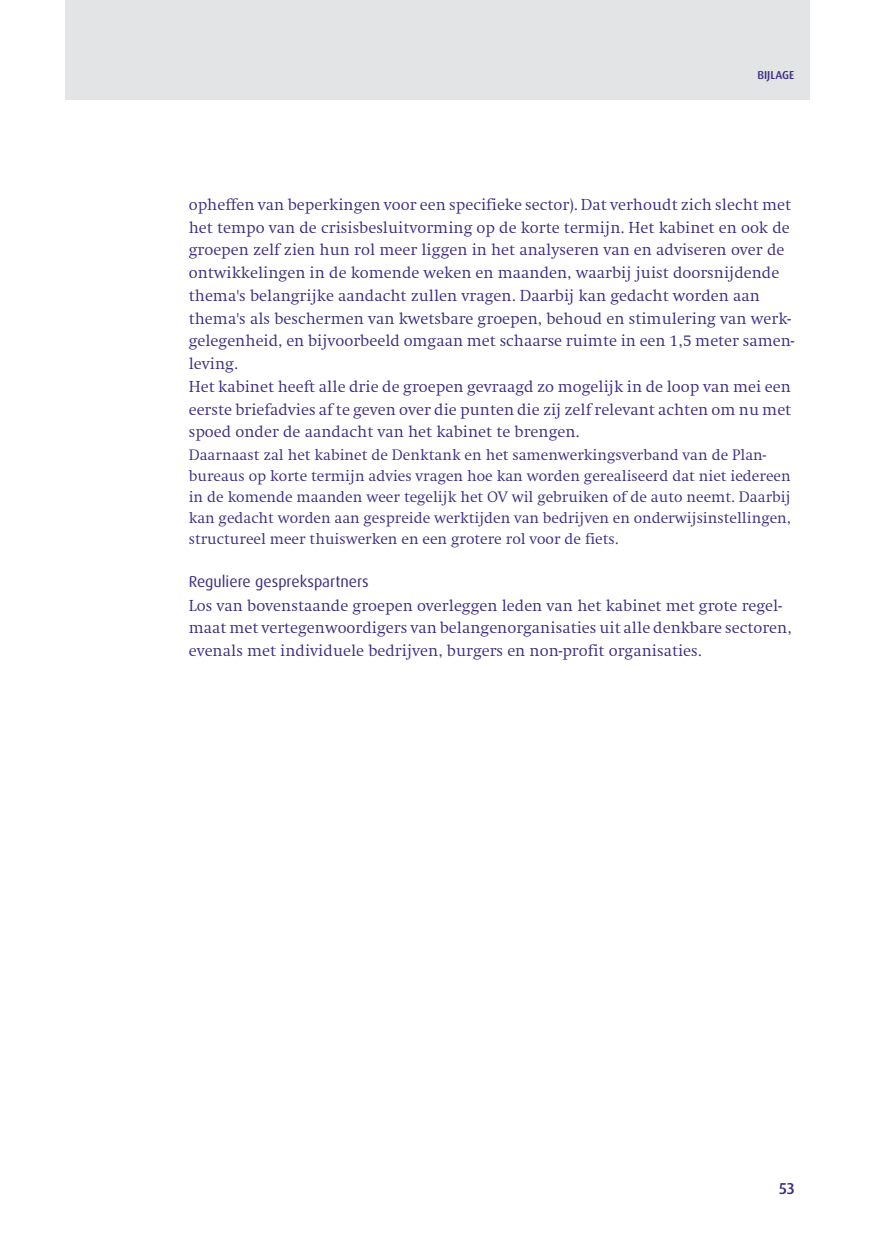
<style>
.page{position:relative;width:874px;height:1241px;background:#fff}
.page>*{position:absolute;margin:0;border:0;box-sizing:border-box;transform-origin:0 0}
.t1{font:300 16.62px/22.8px "Swift EF";color:#3e2b80}
.t2{font:300 15.75px/21px "Swift EF";color:#3e2b80}
.t3{font:15.75px "Dax OT";color:#3e2b80}
.t4{font:500 15.75px "Dax OT";color:#3e2b80}
.t5{font:500 11.55px "Dax OT";color:#3e2b80}
</style>
<div class="page">
<div style="left:65px;top:0;width:744px;height:100px;background:#e2e4e5"></div>
<p class="t5" style="left:757px;top:69px;width:39px">BIJLAGE</p>
<p class="t1" style="left:189px;top:194px;width:607px">opheffen van beperkingen voor een specifieke sector). Dat verhoudt zich slecht met het tempo van de crisisbesluitvorming op de korte termijn. Het kabinet en ook de groepen zelf zien hun rol meer liggen in het analyseren van en adviseren over de ontwikkelingen in de komende weken en maanden, waarbij juist doorsnijdende thema's belangrijke aandacht zullen vragen. Daarbij kan gedacht worden aan thema's als beschermen van kwetsbare groepen, behoud en stimulering van werk&shy;gelegenheid, en bijvoorbeeld omgaan met schaarse ruimte in een 1,5 meter samen&shy;leving.<br>Het kabinet heeft alle drie de groepen gevraagd zo mogelijk in de loop van mei een eerste briefadvies af te geven over die punten die zij zelf relevant achten om nu met spoed onder de aandacht van het kabinet te brengen.</p>
<p class="t2" style="left:189px;top:445px;width:603px">Daarnaast zal het kabinet de Denktank en het samenwerkingsverband van de Plan&shy;bureaus op korte termijn advies vragen hoe kan worden gerealiseerd dat niet iedereen in de komende maanden weer tegelijk het OV wil gebruiken of de auto neemt. Daarbij kan gedacht worden aan gespreide werktijden van bedrijven en onderwijsinstellingen, structureel meer thuiswerken en een grotere rol voor de fiets.</p>
<p class="t3" style="left:189px;top:575px;width:181px">Reguliere gesprekspartners</p>
<p class="t1" style="left:189px;top:595px;width:604px">Los van bovenstaande groepen overleggen leden van het kabinet met grote regel&shy;maat met vertegenwoordigers van belangenorganisaties uit alle denkbare sectoren, evenals met individuele bedrijven, burgers en non-profit organisaties.</p>
<p class="t4" style="left:778px;top:1179px;width:17px">53</p>
</div>
